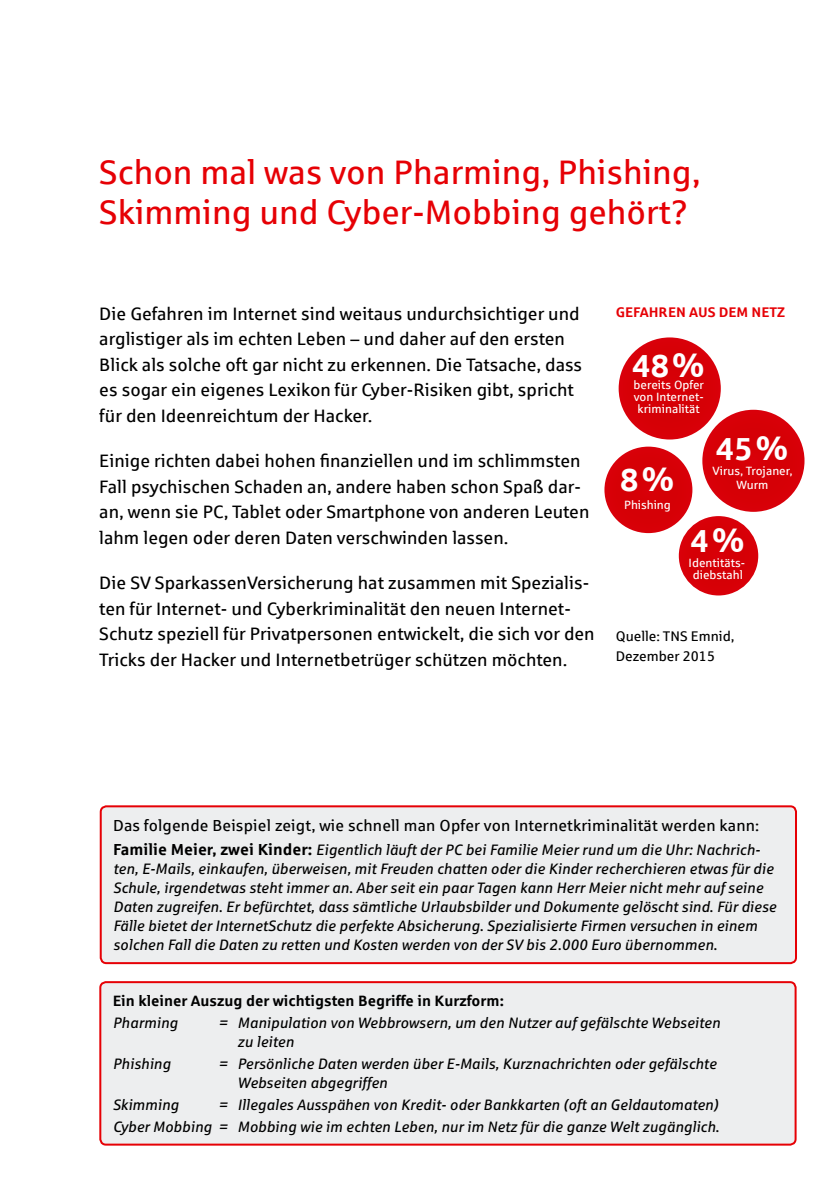
<style>
.page{position:relative;width:840px;height:1191px;background:#fff}
.page>*{position:absolute;margin:0;border:0;box-sizing:border-box;transform-origin:0 0}
.t1{font:34px/39.6px "Sparkasse Rg";color:#e60005}
.t2{font:700 31.8px "Sparkasse Rg";color:#fff}
.t3{font:18px/25.6px "Sparkasse Rg";color:#000}
.t4{font:16px "Sparkasse Rg";letter-spacing:.01em;color:#000}
.t5{font:italic 15px/19px "Sparkasse Rg";color:#000}
.t6{font:700 15px "Sparkasse Rg";color:#000}
.t7{font:14px/19.8px "Sparkasse Rg";color:#000}
.t8{font:700 14px "Sparkasse Rg";color:#e60005}
.t9{font:12px/12px "Sparkasse Rg";color:#fff;text-align:center}
.s1{font-weight:700;font-style:normal;font-size:16px}
</style>
<div class="page">
<div style="left:618px;top:337px;width:102px;height:102px;background:#d60006;border-radius:51px"></div>
<div style="left:678px;top:516px;width:79px;height:79px;background:#d60006;border-radius:40px"></div>
<div style="left:702px;top:410px;width:102px;height:102px;background:#d60006;border-radius:51px"></div>
<svg style="left:604px;top:446px;width:88px;height:87px"></svg>
<div style="left:101px;top:806px;width:694px;height:157px;background:#edeeef;border-radius:6px"></div>
<div style="left:100px;top:805px;width:696px;height:159px;border:2px solid #e60005;border-radius:6px"></div>
<div style="left:100px;top:982px;width:695px;height:162px;background:#edeeef;border-radius:6px"></div>
<div style="left:99px;top:981px;width:697px;height:164px;border:2px solid #e60005;border-radius:6px"></div>
<h1 class="t1" style="left:99px;top:152px;width:602px">Schon mal was von Pharming, Phishing,<br>Skimming und Cyber-Mobbing gehört?</h1>
<p class="t3" style="left:99px;top:300px;width:484px">Die Gefahren im Internet sind weitaus undurchsichtiger und arglistiger als im echten Leben – und daher auf den ersten Blick als solche oft gar nicht zu erkennen. Die Tatsache, dass es sogar ein eigenes Lexikon für Cyber-Risiken gibt, spricht für den Ideenreichtum der Hacker.</p>
<p class="t3" style="left:99px;top:448px;width:491px">Einige richten dabei hohen finanziellen und im schlimmsten Fall psychischen Schaden an, andere haben schon Spaß dar&shy;an, wenn sie PC, Tablet oder Smartphone von anderen Leuten lahm legen oder deren Daten verschwinden lassen.</p>
<p class="t3" style="left:99px;top:570px;width:496px">Die SV SparkassenVersicherung hat zusammen mit Spezialis&shy;ten für Internet- und Cyberkriminalität den neuen Internet-Schutz speziell für Privatpersonen entwickelt, die sich vor den Tricks der Hacker und Internetbetrüger schützen möchten.</p>
<p class="t8" style="left:615px;top:303px;width:170px">Gefahren aus dem N etz</p>
<h2 class="t2" style="left:632px;top:346px;width:74px">48%</h2>
<p class="t9" style="left:633px;top:379px;width:72px">bereits Opfer von Internet&shy;kriminalität</p>
<h2 class="t2" style="left:620px;top:459px;width:56px">8%</h2>
<p class="t9" style="left:624px;top:498px;width:48px">Phishing</p>
<h2 class="t2" style="left:715px;top:428px;width:74px">45%</h2>
<p class="t9" style="left:712px;top:464px;width:81px">Virus, Trojaner,</p>
<p class="t9" style="left:736px;top:479px;width:34px">Wurm</p>
<h2 class="t2" style="left:690px;top:520px;width:56px">4%</h2>
<p class="t9" style="left:692px;top:568px;width:52px">diebstahl</p>
<p class="t9" style="left:688px;top:556px;width:58px">Identitäts-</p>
<p class="t7" style="left:615px;top:626px;width:120px">Quelle: TNS Emnid,<br>Dezember 2015</p>
<p class="t4" style="left:113px;top:815px;width:647px">Das folgende Beispiel zeigt, wie schnell man Opfer von Internetkriminalität werden kann:</p>
<p class="t5" style="left:113px;top:840px;width:664px"><span class="s1">Familie Meier, zwei Kinder:</span> Eigentlich läuft der PC bei Familie Meier rund um die Uhr: Nachrich&shy;ten, E-Mails, einkaufen, überweisen, mit Freuden chatten oder die Kinder recherchieren etwas für die Schule, irgendetwas steht immer an. Aber seit ein paar Tagen kann Herr Meier nicht mehr auf seine Daten zugreifen. Er befürchtet, dass sämtliche Urlaubsbilder und Dokumente gelöscht sind. Für diese Fälle bietet der InternetSchutz die perfekte Absicherung. Spezialisierte Firmen versuchen in einem solchen Fall die Daten zu retten und Kosten werden von der SV bis 2.000 Euro übernommen.</p>
<p class="t6" style="left:113px;top:991px;width:392px">Ein kleiner Auszug der wichtigsten Begriffe in Kurzform:</p>
<p class="t5" style="left:113px;top:1013px;width:66px">Pharming</p>
<p class="t5" style="left:237px;top:1013px;width:484px;text-indent:-19px">= Manipulation von Webbrowsern, um den Nutzer auf gefälschte Webseiten zu leiten</p>
<p class="t5" style="left:113px;top:1054px;width:59px">Phishing</p>
<p class="t5" style="left:237px;top:1054px;width:480px;text-indent:-19px">= Persönliche Daten werden über E-Mails, Kurznachrichten oder gefälschte<br>Webseiten abgegriffen</p>
<p class="t5" style="left:113px;top:1094px;width:68px">Skimming</p>
<p class="t5" style="left:113px;top:1093px;width:607px;line-height:21.8px;text-align:right">= Illegales Ausspähen von Kredit- oder Bankkarten (oft an Geldautomaten)<br>Cyber Mobbing = Mobbing wie im echten Leben, nur im Netz für die ganze Welt zugänglich.</p>
</div>
